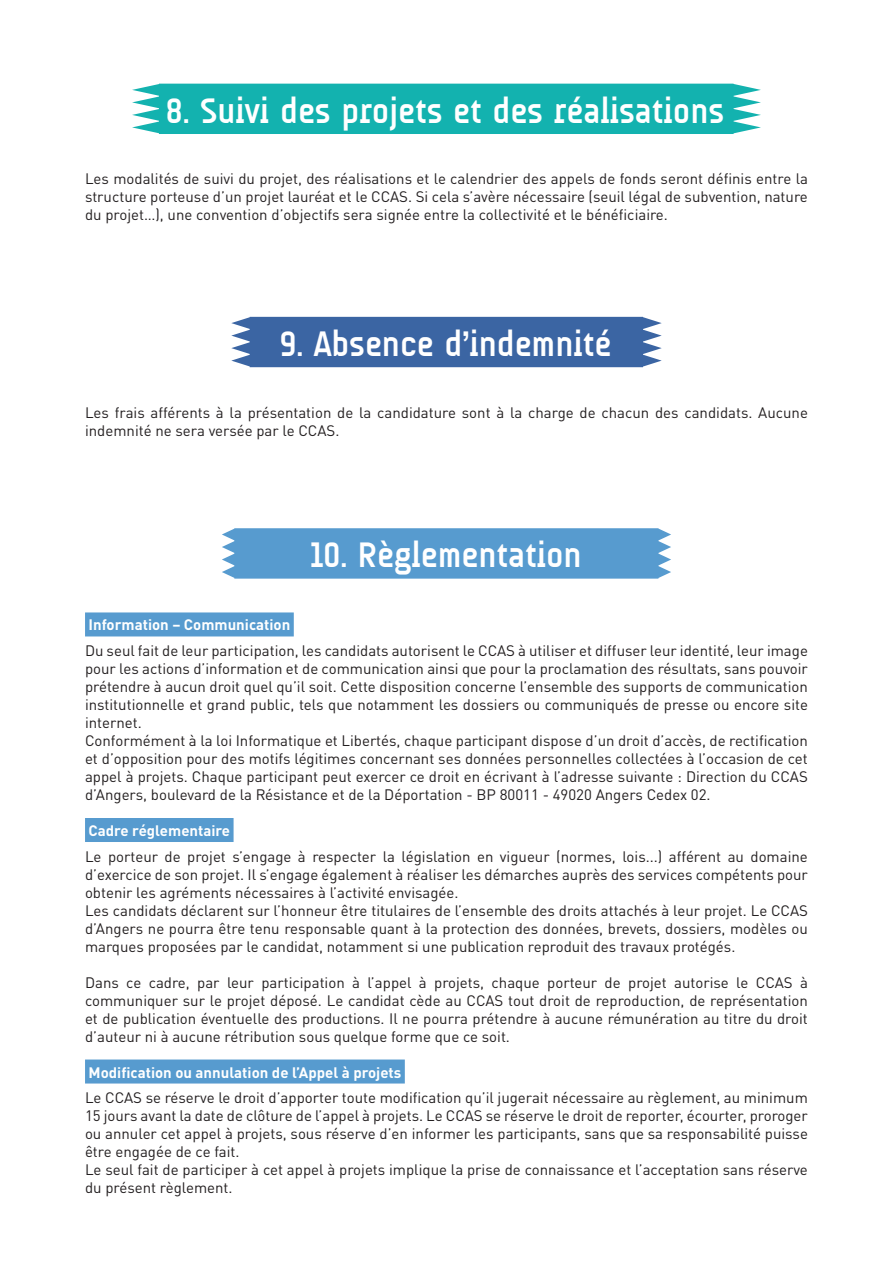
<style>
.page{position:relative;width:893px;height:1263px;background:#fff}
.page>*{position:absolute;margin:0;border:0;box-sizing:border-box;transform-origin:0 0}
.t1{font:700 36px "A Udimat";color:#fff}
.t2{font:15px/18px "DIN Pro";color:#231f20;text-align:justify}
.t3{font:700 15px "DIN Pro";color:#fff}
</style>
<div class="page">
<svg style="left:222px;top:528px;width:449px;height:51px"></svg>
<div style="left:85px;top:612px;width:209px;height:24px;background:#579bcf"></div>
<div style="left:85px;top:818px;width:149px;height:24px;background:#579bcf"></div>
<div style="left:85px;top:1059px;width:320px;height:24px;background:#579bcf"></div>
<div style="left:132px;top:84px;width:629px;height:50px;background:#13b2af"></div>
<div style="left:231px;top:317px;width:431px;height:50px;background:#3b65a3"></div>
<p class="t1" style="left:165px;top:90px;width:560px">8. Suivi des projets et des réalisations</p>
<p class="t2" style="left:85px;top:168px;width:724px">Les modalités de suivi du projet, des réalisations et le calendrier des appels de fonds seront définis entre la structure porteuse d’un projet lauréat et le CCAS. Si cela s’avère nécessaire (seuil légal de subvention, nature du projet…), une convention d’objectifs sera signée entre la collectivité et le bénéficiaire.</p>
<p class="t1" style="left:280px;top:323px;width:332px">9. Absence d’indemnité</p>
<p class="t2" style="left:85px;top:402px;width:724px">Les frais afférents à la présentation de la candidature sont à la charge de chacun des candidats. Aucune indemnité ne sera versée par le CCAS.</p>
<p class="t1" style="left:310px;top:535px;width:273px">10. Règlementation</p>
<p class="t3" style="left:89px;top:612px;width:203px">Information – Communication</p>
<p class="t2" style="left:85px;top:640px;width:724px">Du seul fait de leur participation, les candidats autorisent le CCAS à utiliser et diffuser leur identité, leur image pour les actions d’information et de communication ainsi que pour la proclamation des résultats, sans pouvoir prétendre à aucun droit quel qu’il soit. Cette disposition concerne l’ensemble des supports de communication institutionnelle et grand public, tels que notamment les dossiers ou communiqués de presse ou encore site internet.</p>
<p class="t2" style="left:85px;top:730px;width:724px">Conformément à la loi Informatique et Libertés, chaque participant dispose d’un droit d’accès, de rectification et d’opposition pour des motifs légitimes concernant ses données personnelles collectées à l’occasion de cet appel à projets. Chaque participant peut exercer ce droit en écrivant à l’adresse suivante : Direction du CCAS d’Angers, boulevard de la Résistance et de la Déportation - BP 80011 - 49020 Angers Cedex 02.</p>
<p class="t3" style="left:89px;top:818px;width:143px">Cadre réglementaire</p>
<p class="t2" style="left:85px;top:846px;width:724px">Le porteur de projet s’engage à respecter la législation en vigueur (normes, lois...) afférent au domaine d’exercice de son projet. Il s’engage également à réaliser les démarches auprès des services compétents pour obtenir les agréments nécessaires à l’activité envisagée.</p>
<p class="t2" style="left:85px;top:900px;width:724px">Les candidats déclarent sur l’honneur être titulaires de l’ensemble des droits attachés à leur projet. Le CCAS d’Angers ne pourra être tenu responsable quant à la protection des données, brevets, dossiers, modèles ou marques proposées par le candidat, notamment si une publication reproduit des travaux protégés.</p>
<p class="t2" style="left:85px;top:972px;width:724px">Dans ce cadre, par leur participation à l’appel à projets, chaque porteur de projet autorise le CCAS à communiquer sur le projet déposé. Le candidat cède au CCAS tout droit de reproduction, de représentation et de publication éventuelle des productions. Il ne pourra prétendre à aucune rémunération au titre du droit d’auteur ni à aucune rétribution sous quelque forme que ce soit.</p>
<p class="t3" style="left:89px;top:1059px;width:314px">Modification ou annulation de l’Appel à projets</p>
<p class="t2" style="left:85px;top:1087px;width:724px">Le CCAS se réserve le droit d’apporter toute modification qu’il jugerait nécessaire au règlement, au minimum 15 jours avant la date de clôture de l’appel à projets. Le CCAS se réserve le droit de reporter, écourter, proroger ou annuler cet appel à projets, sous réserve d’en informer les participants, sans que sa responsabilité puisse être engagée de ce fait.</p>
<p class="t2" style="left:85px;top:1159px;width:724px">Le seul fait de participer à cet appel à projets implique la prise de connaissance et l’acceptation sans réserve du présent règlement.</p>
</div>
